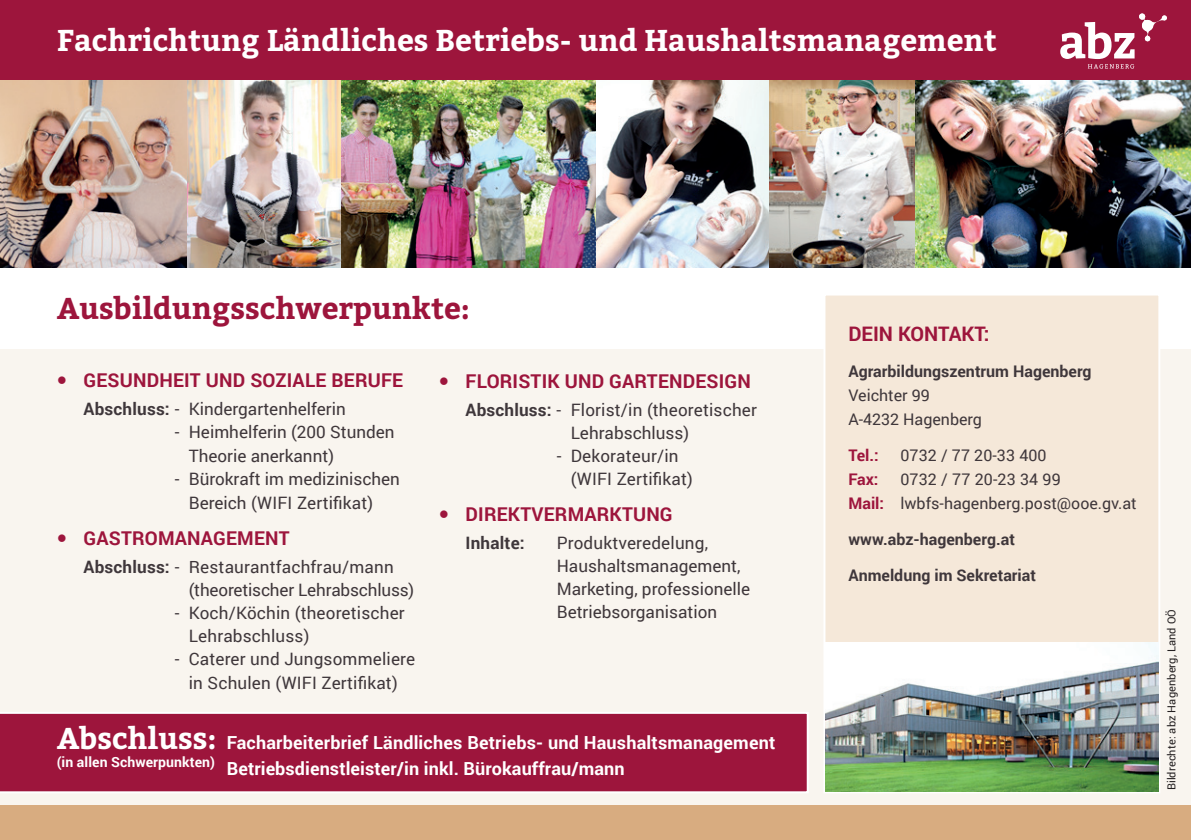
<style>
.page{position:relative;width:1191px;height:840px;background:#fff}
.page>*{position:absolute;margin:0;border:0;box-sizing:border-box;transform-origin:0 0}
.t1{font:700 30px "Bitter";color:#fff}
.t2{font:700 30px "Bitter";color:#9d153c}
.t3{font:700 20px "Roboto";color:#9d153c}
.t4{font:700 19px "Roboto";letter-spacing:.01em;color:#9d153c}
.t5{font:700 18px/26px "Roboto";letter-spacing:.01em;color:#fff}
.t6{font:17.2px/23px "Roboto";color:#3f373b}
.t7{font:700 17.2px "Roboto";color:#3f373b}
.t8{font:16px/24px "Roboto";color:#3f373b}
.t9{font:700 16px "Roboto";color:#3f373b}
.t10{font:700 16px "Roboto";color:#9d153c}
.t11{font:11px "Roboto";letter-spacing:.01em;color:#231f20}
.s1{font-family:"Georgia";font-weight:400;font-size:17.2px}
.s2{font-weight:700}
.s3{font-family:"Bitter";font-size:30px}
.s4{font-weight:700;color:#9d153c}
</style>
<div class="page">
<img style="left:0;top:79px;width:187px;height:188px">
<img style="left:187px;top:79px;width:154px;height:188px">
<img style="left:595px;top:79px;width:174px;height:188px">
<img style="left:769px;top:79px;width:146px;height:188px">
<img style="left:915px;top:79px;width:276px;height:188px">
<img style="left:341px;top:79px;width:254px;height:188px">
<div style="left:0;top:349px;width:1191px;height:490px;background:#f9f5ef"></div>
<div style="left:0;top:0;width:1191px;height:79px;background:#9d153c"></div>
<div style="left:0;top:712px;width:808px;height:80px;background:#9d153c"></div>
<div style="left:0;top:805px;width:1191px;height:34px;background:#d8ac80"></div>
<svg style="left:1060px;top:13px;width:106px;height:56px"></svg>
<div style="left:823px;top:293px;width:337px;height:499px;background:#f5e8d9;border:2px solid #fff"></div>
<img style="left:825px;top:642px;width:333px;height:148px">
<h1 class="t1" style="left:57px;top:22px;width:941px">Fachrichtung Ländliches Betriebs- und Haushaltsmanagement</h1>
<h1 class="t2" style="left:57px;top:290px;width:415px">Ausbildungsschwerpunkte:</h1>
<p class="t4" style="left:57px;top:367px;width:348px"><span class="s1">●</span> Gesundheit und soziale berufe</p>
<p class="t6" style="left:84px;top:397px;width:264px"><span class="s2">Abschluss:</span> - Kindergartenhelferin</p>
<p class="t6" style="left:189px;top:420px;width:207px;text-indent:-14px">- Heimhelferin (200 Stunden<br>Theorie anerkannt)</p>
<p class="t6" style="left:189px;top:465px;width:213px;line-height:24px;text-indent:-14px">- Bürokraft im medizinischen<br>Bereich (WIFI Zertifikat)</p>
<p class="t4" style="left:57px;top:524px;width:234px"><span class="s1">●</span> gastromanagement</p>
<p class="t6" style="left:189px;top:554px;width:227px;text-indent:-105px"><span class="s2">Abschluss:</span> - Restaurantfachfrau/mann (theoretischer Lehrabschluss)</p>
<p class="t6" style="left:189px;top:600px;width:217px;text-indent:-14px">- Koch/Köchin (theoretischer<br>Lehrabschluss)</p>
<p class="t6" style="left:175px;top:645px;width:242px;line-height:24px;text-align:center">- Caterer und Jungsommeliere in Schulen (WIFI Zertifikat)</p>
<p class="t5" style="left:57px;top:728px;width:720px"><span class="s3">Abschluss:</span> Facharbeiterbrief Ländliches Betriebs- und Haushaltsmanagement <sup>(in</sup> <sup>allen</sup> <sup>Schwerpunkten)</sup> Betriebsdienstleister/in inkl. Bürokauffrau/mann</p>
<p class="t4" style="left:439px;top:367px;width:314px"><span class="s1">●</span> floristik und gartendesign</p>
<p class="t6" style="left:571px;top:397px;width:188px;text-indent:-105px"><span class="s2">Abschluss:</span> - Florist/in (theoretischer<br>Lehrabschluss)</p>
<p class="t6" style="left:571px;top:443px;width:124px;text-indent:-14px">- Dekorateur/in (WIFI Zertifikat)</p>
<p class="t4" style="left:439px;top:500px;width:233px"><span class="s1">●</span> Direktvermarktung</p>
<p class="t7" style="left:465px;top:530px;width:61px">Inhalte:</p>
<p class="t6" style="left:557px;top:530px;width:195px">Produktveredelung,<br>Haushaltsmanagement,<br>Marketing, professionelle<br>Betriebsorganisation</p>
<p class="t3" style="left:848px;top:319px;width:143px">Dein Kontakt:</p>
<p class="t9" style="left:848px;top:360px;width:245px">Agrarbildungszentrum Hagenberg</p>
<p class="t8" style="left:848px;top:382px;width:135px">Veichter 99<br>A-4232 Hagenberg</p>
<p class="t10" style="left:848px;top:444px;width:32px">Tel.:</p>
<p class="t8" style="left:900px;top:442px;width:148px">0732 / 77 20-33 400</p>
<p class="t10" style="left:848px;top:468px;width:32px">Fax:</p>
<p class="t8" style="left:848px;top:466px;width:290px;text-indent:52px">0732 / 77 20-23 34 99<br><span class="s4">Mail:</span> lwbfs-hagenberg.post@ooe.gv.at</p>
<p class="t9" style="left:848px;top:528px;width:168px">www.abz-hagenberg.at</p>
<p class="t9" style="left:848px;top:564px;width:189px">Anmeldung im Sekretariat</p>
<p class="t11" style="left:1164px;top:790px;width:182px;rotate:-90deg">Bildrechte: abz Hagenberg, Land OÖ</p>
</div>
